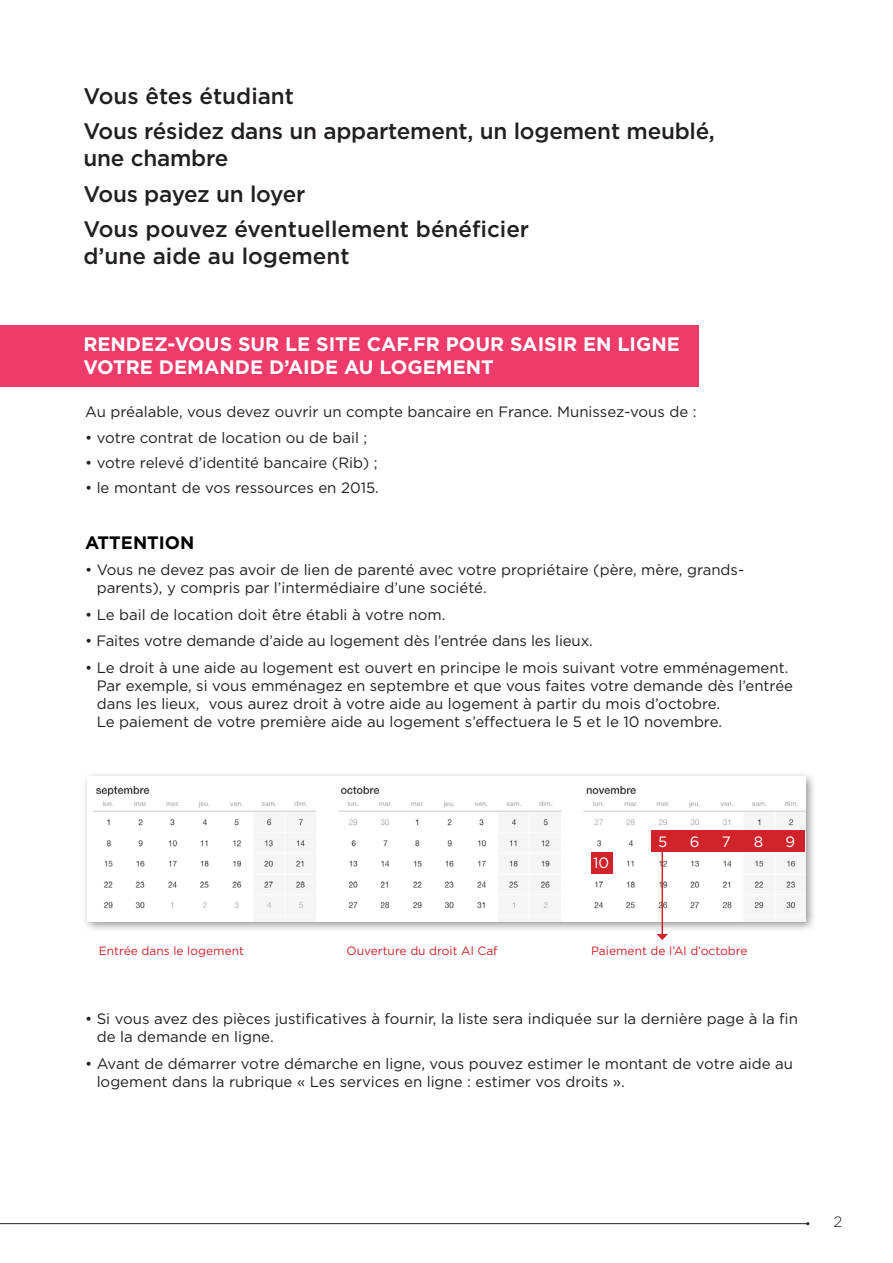
<style>
.page{position:relative;width:893px;height:1263px;background:#fff}
.page>*{position:absolute;margin:0;border:0;box-sizing:border-box;transform-origin:0 0}
.t1{font:500 22.5px/35.5px "Gotham";letter-spacing:-.01em;color:#231f20}
.t2{font:700 19.5px "Gotham";color:#fff}
.t3{font:700 18px "Gotham";color:#000}
.t4{font:15px/18px "Gotham";color:#231f20}
.t5{font:15px "Gotham";color:#fff}
.t6{font:300 15px "Gotham";color:#231f20}
.t7{font:12px "Gotham";color:#d1232a}
</style>
<div class="page">
<hr style="left:0;top:1223px;width:808px;height:1px;background:#231f20">
<div style="left:82px;top:771px;width:735px;height:161px;background:#231f20;opacity:.5"></div>
<img style="left:88px;top:776px;width:717px;height:145px">
<div style="left:0;top:325px;width:699px;height:61px;background:#ee3b6a"></div>
<hr style="left:661px;top:841px;width:2px;height:93px;background:#d1232a">
<svg style="left:656px;top:934px;width:12px;height:6px"></svg>
<div style="left:651px;top:831px;width:153px;height:21px;background:#d1232a"></div>
<div style="left:591px;top:852px;width:21px;height:21px;background:#d1232a"></div>
<h1 class="t1" style="left:83px;top:78px;width:633px">Vous êtes étudiant<br>Vous résidez dans un appartement, un logement meublé,</h1>
<h1 class="t1" style="left:83px;top:140px;width:447px">une chambre<br>Vous payez un loyer<br>Vous pouvez éventuellement bénéficier</h1>
<h1 class="t1" style="left:83px;top:238px;width:268px">d’une aide au logement</h1>
<h2 class="t2" style="left:83px;top:331px;width:29px">RENDE</h2>
<h2 class="t2" style="left:154px;top:331px;width:36px">Z-VOU</h2>
<h2 class="t2" style="left:220px;top:331px;width:120px">S SUR LE SITE</h2>
<h2 class="t2" style="left:367px;top:331px;width:94px">CAF.FR POUR</h2>
<h2 class="t2" style="left:510px;top:331px;width:121px">SAISIR EN LIGNE</h2>
<h2 class="t2" style="left:83px;top:355px;width:15px">VOTRE</h2>
<h2 class="t2" style="left:159px;top:355px;width:16px">DEMANDE</h2>
<h2 class="t2" style="left:269px;top:355px;width:33px">D’AIDE</h2>
<h2 class="t2" style="left:344px;top:355px;width:51px">AU LOGEMENT</h2>
<p class="t4" style="left:85px;top:402px;width:613px">Au préalable, vous devez ouvrir un compte bancaire en France. Munissez-vous de :</p>
<p class="t4" style="left:85px;top:429px;width:284px">• votre contrat de location ou de bail ;</p>
<p class="t4" style="left:85px;top:454px;width:294px">• votre relevé d’identité bancaire (Rib) ;</p>
<p class="t4" style="left:85px;top:479px;width:295px">• le montant de vos ressources en 2015.</p>
<p class="t3" style="left:85px;top:530px;width:111px">ATTENTION</p>
<p class="t4" style="left:97px;top:561px;width:649px;text-indent:-12px">• Vous ne devez pas avoir de lien de parenté avec votre propriétaire (père, mère, grands&shy;parents), y compris par l’intermédiaire d’une société.</p>
<p class="t4" style="left:85px;top:605px;width:362px">• Le bail de location doit être établi à votre nom.</p>
<p class="t4" style="left:85px;top:632px;width:509px">• Faites votre demande d’aide au logement dès l’entrée dans les lieux.</p>
<p class="t4" style="left:97px;top:658px;width:698px;text-indent:-12px">• Le droit à une aide au logement est ouvert en principe le mois suivant votre emménagement.<br>Par exemple, si vous emménagez en septembre et que vous faites votre demande dès l’entrée dans les lieux, vous aurez droit à votre aide au logement à partir du mois d’octobre.<br>Le paiement de votre première aide au logement s’effectuera le 5 et le 10 novembre.</p>
<p class="t5" style="left:593px;top:853px;width:18px">10</p>
<p class="t5" style="left:658px;top:832px;width:11px">5</p>
<p class="t5" style="left:690px;top:832px;width:11px">6</p>
<p class="t5" style="left:722px;top:832px;width:10px">7</p>
<p class="t5" style="left:754px;top:832px;width:11px">8</p>
<p class="t5" style="left:786px;top:832px;width:11px">9</p>
<p class="t7" style="left:99px;top:943px;width:147px">Entrée dans le logement</p>
<p class="t7" style="left:347px;top:943px;width:153px">Ouverture du droit Al Caf</p>
<p class="t7" style="left:591px;top:943px;width:158px">Paiement de l’Al d’octobre</p>
<p class="t4" style="left:97px;top:1009px;width:703px;text-indent:-12px">• Si vous avez des pièces justificatives à fournir, la liste sera indiquée sur la dernière page à la fin de la demande en ligne.</p>
<p class="t4" style="left:97px;top:1054px;width:698px;text-indent:-12px">• Avant de démarrer votre démarche en ligne, vous pouvez estimer le montant de votre aide au logement dans la rubrique « Les services en ligne : estimer vos droits ».</p>
<p class="t6" style="left:833px;top:1212px;width:10px">2</p>
</div>
